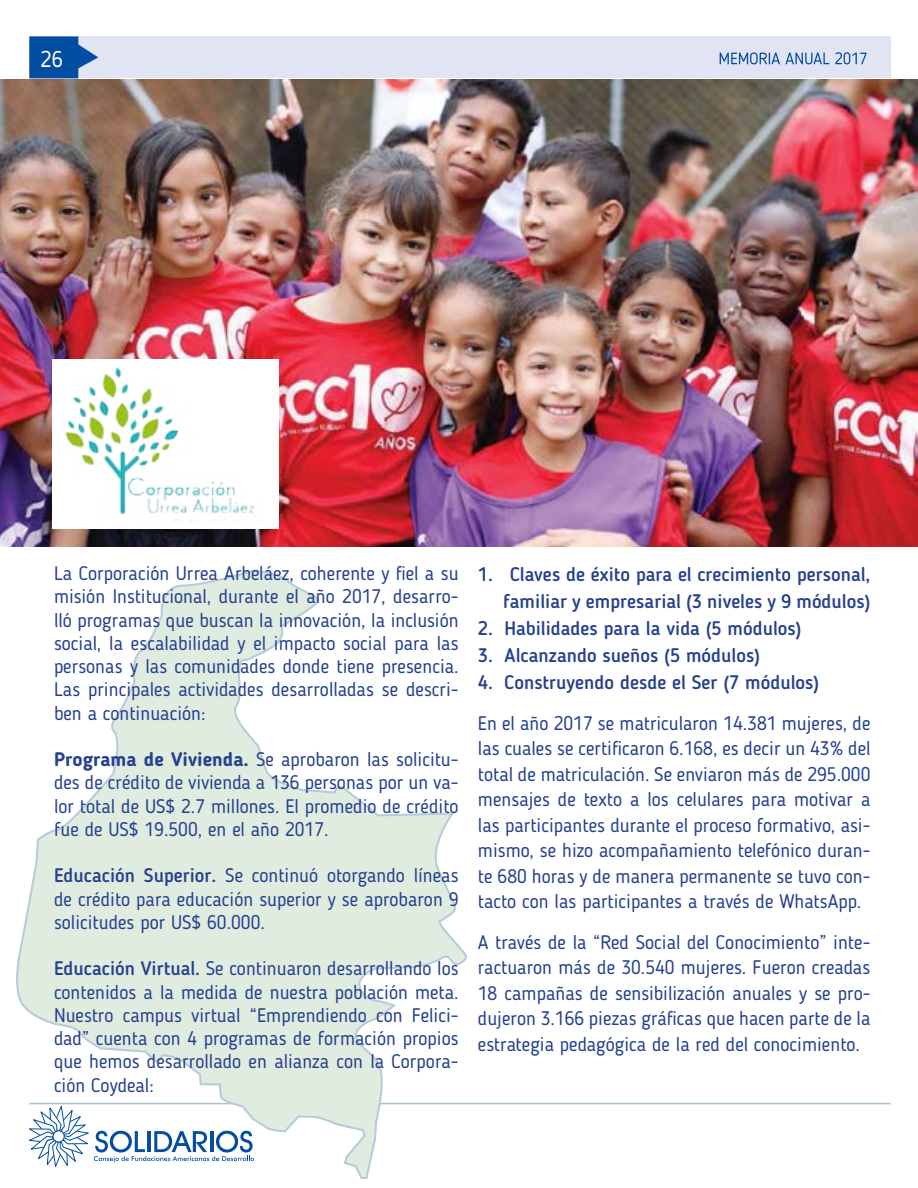
<style>
.page{position:relative;width:918px;height:1188px;background:#fff}
.page>*{position:absolute;margin:0;border:0;box-sizing:border-box;transform-origin:0 0}
.t1{font:22.5px "Blogger Sans";color:#fff}
.t2{font:19.5px/23.2px "Blogger Sans";color:#25408f;text-align:justify}
.t3{font:500 19.5px/27px "Blogger Sans";color:#25408f;text-align:right}
.s1{font-weight:700}
.s2{font-weight:500}
</style>
<div class="page">
<div style="left:29px;top:36px;width:862px;height:42px;background:#e1e4f3"></div>
<svg style="left:29px;top:36px;width:69px;height:42px"></svg>
<hr style="left:29px;top:1103px;width:862px;height:1px;background:#a5c3d2">
<svg style="left:720px;top:52px;width:60px;height:12px"></svg>
<svg style="left:786px;top:52px;width:43px;height:12px"></svg>
<svg style="left:835px;top:52px;width:32px;height:12px"></svg>
<svg style="left:16px;top:571px;width:454px;height:608px;fill:#e0ece0"></svg>
<img style="left:0;top:79px;width:918px;height:467px">
<div style="left:52px;top:359px;width:227px;height:169px;background:#fff"></div>
<img style="left:65px;top:367px;width:200px;height:155px">
<p class="t1" style="left:40px;top:45px;width:24px">26</p>
<p class="t2" style="left:54px;top:562px;width:406px">La Corporación Urrea Arbeláez, coherente y fiel a su misión Institucional, durante el año 2017, desarro&shy;lló programas que buscan la innovación, la inclusión social, la escalabilidad y el impacto social para las personas y las comunidades donde tiene presencia.<br>Las principales actividades desarrolladas se descri&shy;ben a continuación:</p>
<p class="t2" style="left:54px;top:748px;width:406px"><span class="s1">Programa de Vivienda.</span> Se aprobaron las solicitu&shy;des de crédito de vivienda a 136 personas por un va&shy;lor total de US$ 2.7 millones. El promedio de crédito fue de US$ 19.500, en el año 2017.</p>
<p class="t2" style="left:54px;top:864px;width:406px"><span class="s2">Educación Superior.</span> Se continuó otorgando líneas de crédito para educación superior y se aprobaron 9 solicitudes por US$ 60.000.</p>
<p class="t2" style="left:54px;top:957px;width:406px"><span class="s2">Educación Virtual.</span> Se continuaron desarrollando los contenidos a la medida de nuestra población meta.<br>Nuestro campus virtual “Emprendiendo con Felici&shy;dad” cuenta con 4 programas de formación propios que hemos desarrollado en alianza con la Corpora&shy;ción Coydeal:</p>
<p class="t3" style="left:478px;top:561px;width:394px">1. Claves de éxito para el crecimiento personal, familiar y empresarial (3 niveles y 9 módulos)</p>
<p class="t3" style="left:478px;top:615px;width:325px">2. Habilidades para la vida (5 módulos)</p>
<p class="t3" style="left:478px;top:642px;width:284px">3. Alcanzando sueños (5 módulos)</p>
<p class="t3" style="left:478px;top:669px;width:343px">4. Construyendo desde el Ser (7 módulos)</p>
<p class="t2" style="left:478px;top:710px;width:394px;line-height:25.5px">En el año 2017 se matricularon 14.381 mujeres, de las cuales se certificaron 6.168, es decir un 43% del total de matriculación. Se enviaron más de 295.000 mensajes de texto a los celulares para motivar a las participantes durante el proceso formativo, asi&shy;mismo, se hizo acompañamiento telefónico duran&shy;te 680 horas y de manera permanente se tuvo con&shy;tacto con las participantes a través de WhatsApp.</p>
<p class="t2" style="left:478px;top:929px;width:394px;line-height:25.5px">A través de la “Red Social del Conocimiento” inte&shy;ractuaron más de 30.540 mujeres. Fueron creadas 18 campañas de sensibilización anuales y se pro&shy;dujeron 3.166 piezas gráficas que hacen parte de la estrategia pedagógica de la red del conocimiento.</p>
</div>
